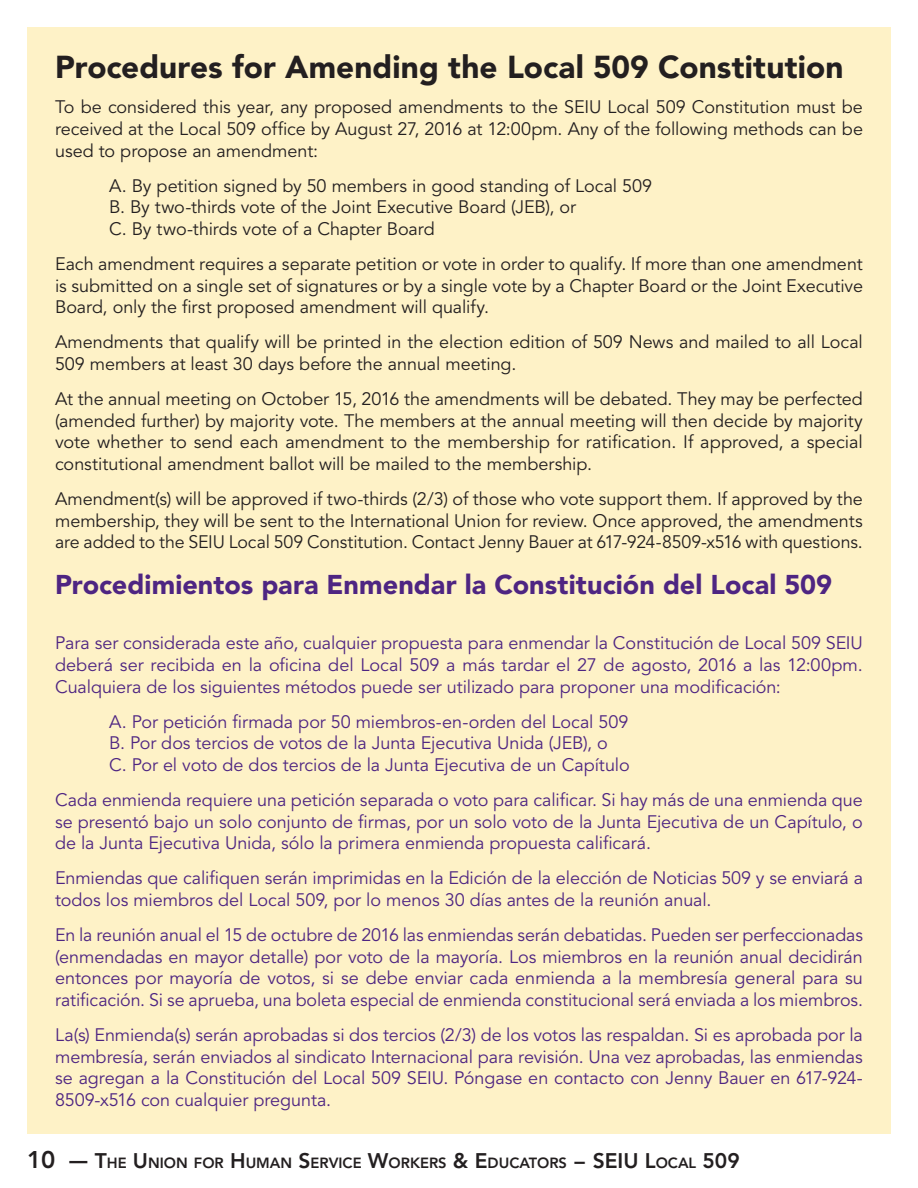
<style>
.page{position:relative;width:918px;height:1188px;background:#fff}
.page>*{position:absolute;margin:0;border:0;box-sizing:border-box;transform-origin:0 0}
.Article_Text{font:900 31.5px "Avenir LT Std";color:#231f20}
.Article_Text-2{font:900 27px "Avenir LT Std";color:#4e2582}
.Article_Text-3{font:18px/21.6px "Avenir LT Std";letter-spacing:-.005em;color:#4e2582;text-align:justify}
.Article_Text-4{font:18px/21.6px "Avenir LT Std";letter-spacing:-.005em;color:#231f20;text-align:justify}
.t1{font:800 14.7px "Avenir LT Std";color:#231f20}
.s1{font-size:24px}
.s2{font-size:21px}
</style>
<div class="page">
<div style="left:28px;top:27px;width:863px;height:1107px;background:#fef2c7"></div>
<p class="Article_Text" style="left:55px;top:48px;width:790px">Procedures for Amending the Local 509 Constitution</p>
<p class="Article_Text-4" style="left:55px;top:97px;width:809px">To be considered this year, any proposed amendments to the SEIU Local 509 Constitution must be received at the Local 509 office by August 27, 2016 at 12:00pm. Any of the following methods can be used to propose an amendment:</p>
<p class="Article_Text-4" style="left:109px;top:175px;width:544px">A. By petition signed by 50 members in good standing of Local 509</p>
<p class="Article_Text-4" style="left:109px;top:197px;width:469px">B. By two-thirds vote of the Joint Executive Board (JEB), or</p>
<p class="Article_Text-4" style="left:109px;top:218px;width:327px">C. By two-thirds vote of a Chapter Board</p>
<p class="Article_Text-4" style="left:55px;top:254px;width:809px">Each amendment requires a separate petition or vote in order to qualify. If more than one amendment is submitted on a single set of signatures or by a single vote by a Chapter Board or the Joint Executive Board, only the first proposed amendment will qualify.</p>
<p class="Article_Text-4" style="left:55px;top:332px;width:809px">Amendments that qualify will be printed in the election edition of 509 News and mailed to all Local<br>509 members at least 30 days before the annual meeting.</p>
<p class="Article_Text-4" style="left:55px;top:389px;width:809px">At the annual meeting on October 15, 2016 the amendments will be debated. They may be perfected (amended further) by majority vote. The members at the annual meeting will then decide by majority vote whether to send each amendment to the membership for ratification. If approved, a special constitutional amendment ballot will be mailed to the membership.</p>
<p class="Article_Text-4" style="left:55px;top:488px;width:809px">Amendment(s) will be approved if two-thirds (2/3) of those who vote support them. If approved by the membership, they will be sent to the International Union for review. Once approved, the amendments are added to the SEIU Local 509 Constitution. Contact Jenny Bauer at 617-924-8509-x516 with questions.</p>
<p class="Article_Text-2" style="left:55px;top:568px;width:779px">Procedimientos para Enmendar la Constitución del Local 509</p>
<p class="Article_Text-3" style="left:55px;top:633px;width:809px">Para ser considerada este año, cualquier propuesta para enmendar la Constitución de Local 509 SEIU deberá ser recibida en la oficina del Local 509 a más tardar el 27 de agosto, 2016 a las 12:00pm.<br>Cualquiera de los siguientes métodos puede ser utilizado para proponer una modificación:</p>
<p class="Article_Text-3" style="left:109px;top:711px;width:521px">A. Por petición firmada por 50 miembros-en-orden del Local 509</p>
<p class="Article_Text-3" style="left:109px;top:733px;width:500px">B. Por dos tercios de votos de la Junta Ejecutiva Unida (JEB), o</p>
<p class="Article_Text-3" style="left:109px;top:754px;width:522px">C. Por el voto de dos tercios de la Junta Ejecutiva de un Capítulo</p>
<p class="Article_Text-3" style="left:55px;top:790px;width:809px">Cada enmienda requiere una petición separada o voto para calificar. Si hay más de una enmienda que se presentó bajo un solo conjunto de firmas, por un solo voto de la Junta Ejecutiva de un Capítulo, o de la Junta Ejecutiva Unida, sólo la primera enmienda propuesta calificará.</p>
<p class="Article_Text-3" style="left:55px;top:868px;width:809px">Enmiendas que califiquen serán imprimidas en la Edición de la elección de Noticias 509 y se enviará a todos los miembros del Local 509, por lo menos 30 días antes de la reunión anual.</p>
<p class="Article_Text-3" style="left:55px;top:925px;width:809px">En la reunión anual el 15 de octubre de 2016 las enmiendas serán debatidas. Pueden ser perfeccionadas (enmendadas en mayor detalle) por voto de la mayoría. Los miembros en la reunión anual decidirán entonces por mayoría de votos, si se debe enviar cada enmienda a la membresía general para su ratificación. Si se aprueba, una boleta especial de enmienda constitucional será enviada a los miembros.</p>
<p class="Article_Text-3" style="left:55px;top:1024px;width:809px">La(s) Enmienda(s) serán aprobadas si dos tercios (2/3) de los votos las respaldan. Si es aprobada por la membresía, serán enviados al sindicato Internacional para revisión. Una vez aprobadas, las enmiendas se agregan a la Constitución del Local 509 SEIU. Póngase en contacto con Jenny Bauer en 617-924- 8509-x516 con cualquier pregunta.</p>
<p class="t1" style="left:27px;top:1154px;width:714px"><span class="s1">10 —</span> <span class="s2">T</span>HE <span class="s2">U</span>NION FOR <span class="s2">H</span> UMAN <span class="s2">S</span>ERVICE <span class="s2">W</span>ORKERS <span class="s2">&amp; E</span>DUCATORS <span class="s2">- SEI U L</span>OCAL <span class="s2">509</span></p>
</div>
